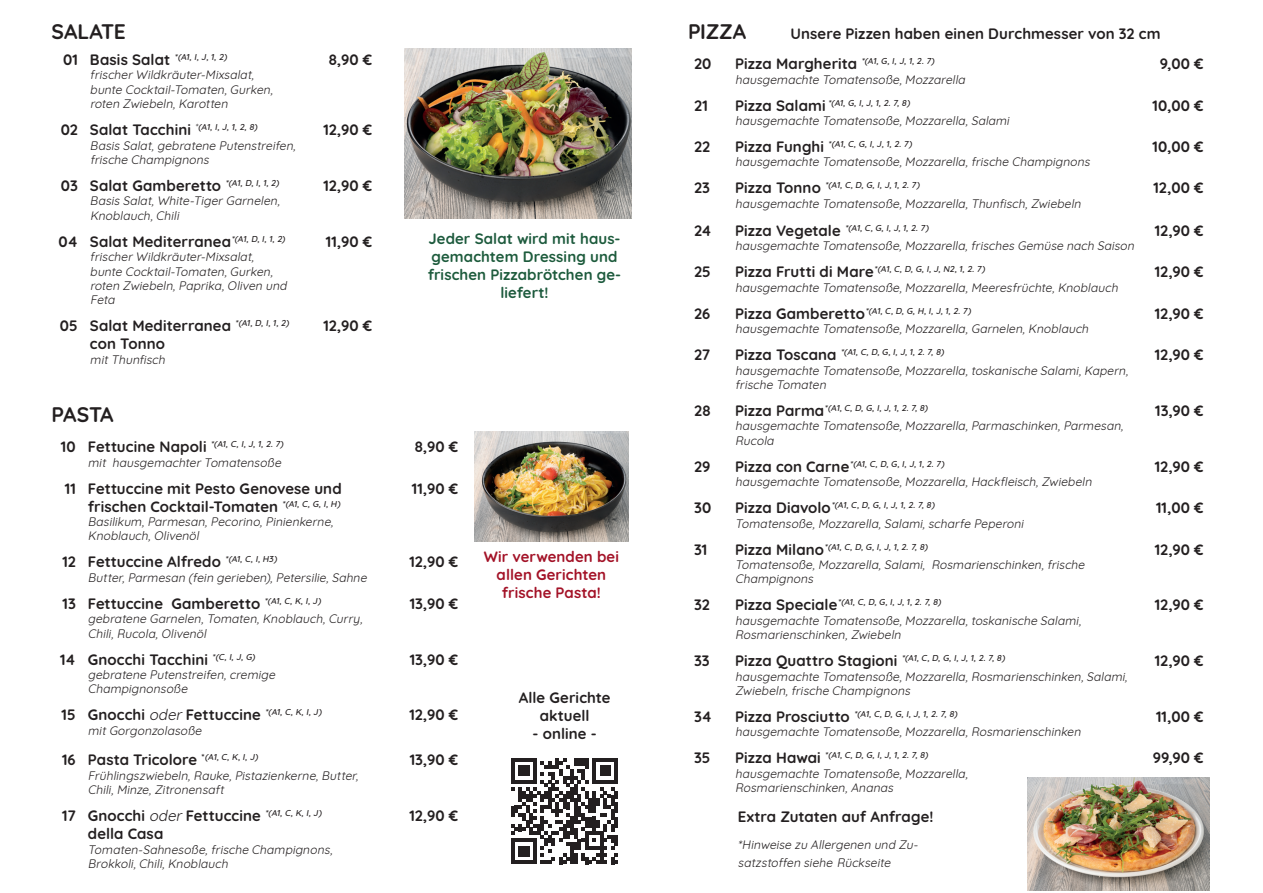
<style>
.page{position:relative;width:1263px;height:893px;background:#fff}
.page>*{position:absolute;margin:0;border:0;box-sizing:border-box;transform-origin:0 0}
.t1{font:700 21px "Quicksand";letter-spacing:-.01em;color:#231f20}
.t2{font:700 15px/18px "Quicksand";letter-spacing:.005em;color:#231f20}
.t3{font:700 15px/18px "Quicksand";letter-spacing:.005em;color:#1d5b3c;text-align:center}
.t4{font:700 15px/18px "Quicksand";letter-spacing:.005em;color:#a31227;text-align:center}
.t5{font:italic 12px/14.4px "Quicksand";color:#231f20}
.t6{font:italic 500 8.7px "Quicksand";color:#231f20}
.s1{font-weight:700;font-style:normal;font-size:15px}
.s2{font-weight:400;font-style:italic}
.s3{color:#1d5a3d}
</style>
<div class="page">
<img style="left:404px;top:49px;width:227px;height:170px">
<img style="left:475px;top:431px;width:153px;height:110px">
<img style="left:1028px;top:777px;width:182px;height:113px">
<svg style="left:511px;top:758px;width:107px;height:106px"></svg>
<h1 class="t1" style="left:52px;top:14px;width:76px">SALATE</h1>
<p class="t2" style="left:790px;top:24px;width:371px">Unsere Pizzen haben einen Durchmesser von 32 cm</p>
<h1 class="t1" style="left:688px;top:14px;width:60px">PIZZA</h1>
<p class="t6" style="left:63px;top:50px;width:167px"><span class="s1">01 Basis Salat</span> *(A1,I,J,1,2)</p>
<p class="t5" style="left:90px;top:67px;width:187px">frischerWildkräuter-Mixsalat, bunte Cocktail-Tomaten,Gurken, roten Zwiebeln,Karotten</p>
<p class="t2" style="left:61px;top:120px;width:200px">02 Salat Tacchini <sup>*</sup><sup>(A1,I,J,1,2,8)</sup></p>
<p class="t5" style="left:90px;top:137px;width:210px">Basis Salat,gebratene Putenstreifen, frische Champignons</p>
<p class="t2" style="left:61px;top:175px;width:222px">03 Salat Gamberetto <sup>*(A1,D,I,1,2)</sup></p>
<p class="t5" style="left:90px;top:193px;width:194px">Basis Salat,White-TigerGarnelen,<br>Knoblauch,Chili</p>
<p class="t2" style="left:58px;top:231px;width:230px">04 Salat Mediterranea<sup>*(A1,D,I,1,2)</sup></p>
<p class="t5" style="left:90px;top:249px;width:201px">frischerWildkräuter-Mixsalat, bunte Cocktail-Tomaten,Gurken, roten Zwiebeln,Paprika,Oliven und<br>Feta</p>
<p class="t2" style="left:90px;top:316px;width:203px;text-indent:-30px">05 Salat Mediterranea <sup>*(A1,D,I,1,2) </sup>con Tonno</p>
<p class="t5" style="left:90px;top:351px;width:79px">mitThunfisch</p>
<h1 class="t1" style="left:52px;top:397px;width:64px">PASTA</h1>
<p class="t2" style="left:61px;top:437px;width:226px">10 Fettucine Napoli <sup>*(A1,C,I,J,1,2.7)</sup></p>
<p class="t5" style="left:88px;top:454px;width:198px">mit hausgemachterTomatensoße</p>
<p class="t2" style="left:328px;top:49px;width:45px">8,90 €</p>
<p class="t2" style="left:323px;top:120px;width:50px">12,90 €</p>
<p class="t2" style="left:323px;top:175px;width:50px">12,90 €</p>
<p class="t2" style="left:326px;top:231px;width:48px">11,90 €</p>
<p class="t2" style="left:323px;top:316px;width:50px">12,90 €</p>
<p class="t2" style="left:65px;top:478px;width:279px;text-align:right">11 Fettuccine mit Pesto Genovese und frischen Cocktail-Tomaten <sup>*(A1,C,G,I,H)</sup></p>
<p class="t5" style="left:88px;top:513px;width:250px">Basilikum,Parmesan,Pecorino,Pinienkerne,<br>Knoblauch,Olivenöl</p>
<p class="t2" style="left:62px;top:552px;width:218px">12 Fettuccine Alfredo <sup>*(A1,C,I,H3)</sup></p>
<p class="t5" style="left:88px;top:569px;width:283px">Butter,Parmesan (fein gerieben),Petersilie,Sahne</p>
<p class="t2" style="left:63px;top:593px;width:262px">13 Fettuccine Gamberetto <sup>*(A1,C,K,I,J)</sup></p>
<p class="t5" style="left:88px;top:611px;width:279px">gebratene Garnelen,Tomaten,Knoblauch,Curry,<br>Chili,Rucola,Olivenöl</p>
<p class="t2" style="left:60px;top:649px;width:199px">14 Gnocchi Tacchini <sup>*(C,I,J,G)</sup></p>
<p class="t5" style="left:88px;top:666px;width:192px">gebratene Putenstreifen,cremige<br>Champignonsoße</p>
<p class="t2" style="left:62px;top:705px;width:264px">15 Gnocchi <span class="s2">oder</span>Fettuccine <sup>*(A1,C,K,I,J)</sup></p>
<p class="t5" style="left:88px;top:722px;width:118px">mitGorgonzolasoße</p>
<p class="t2" style="left:62px;top:750px;width:200px">16 Pasta Tricolore <sup>*</sup><sup>(A1,C,K,I,J)</sup></p>
<p class="t5" style="left:88px;top:767px;width:275px">Frühlingszwiebeln,Rauke,Pistazienkerne,Butter,<br>Chili,Minze,Zitronensaft</p>
<p class="t2" style="left:88px;top:806px;width:237px;text-indent:-26px">17 Gnocchi <span class="s2">oder</span>Fettuccine <sup>*(A1,C,K,I,J) </sup>della Casa</p>
<p class="t5" style="left:88px;top:841px;width:249px">Tomaten-Sahnesoße,frische Champignons,<br>Brokkoli,Chili,Knoblauch</p>
<p class="t3" style="left:428px;top:229px;width:195px"><span class="s3">Jeder Salat wird mit</span> haus&shy;gemachtem Dressing und frischen Pizzabrötche<span class="s3">n ge&shy;liefert!</span></p>
<p class="t2" style="left:414px;top:437px;width:45px">8,90 €</p>
<p class="t2" style="left:412px;top:478px;width:48px">11,90 €</p>
<p class="t2" style="left:409px;top:552px;width:50px">12,90 €</p>
<p class="t2" style="left:410px;top:593px;width:50px">13,90 €</p>
<p class="t2" style="left:410px;top:649px;width:50px">13,90 €</p>
<p class="t2" style="left:409px;top:705px;width:50px">12,90 €</p>
<p class="t2" style="left:410px;top:750px;width:50px">13,90 €</p>
<p class="t2" style="left:409px;top:806px;width:50px">12,90 €</p>
<p class="t4" style="left:484px;top:547px;width:137px">Wir verwenden bei allen Gerichten frische Pasta!</p>
<p class="t2" style="left:519px;top:687px;width:93px;text-align:center">Alle Gerichte aktuell</p>
<p class="t2" style="left:533px;top:723px;width:66px">- online -</p>
<p class="t2" style="left:694px;top:54px;width:19px">20</p>
<p class="t6" style="left:735px;top:54px;width:203px"><span class="s1">Pizza Margherita</span> *(A1,G,I,J,1,2.7)</p>
<p class="t5" style="left:735px;top:71px;width:234px">hausgemachte Tomatensoße,Mozzarella</p>
<p class="t2" style="left:1160px;top:54px;width:45px">9,00 €</p>
<p class="t2" style="left:694px;top:95px;width:15px">21</p>
<p class="t6" style="left:735px;top:96px;width:178px"><span class="s1">P i z z a S a l a m i</span> *(A1,G,I,J,1,2.7,8)</p>
<p class="t5" style="left:735px;top:112px;width:278px">hausgemachte Tomatensoße,Mozzarella,Salami</p>
<p class="t2" style="left:1152px;top:95px;width:53px">10,00 €</p>
<p class="t2" style="left:694px;top:136px;width:18px">22</p>
<p class="t6" style="left:735px;top:137px;width:180px"><span class="s1">P i z z a F u n g h i</span> *(A1,C,G,I,J,1,2.7)</p>
<p class="t5" style="left:735px;top:154px;width:359px">hausgemachte Tomatensoße,Mozzarella,frische Champignons</p>
<p class="t2" style="left:1152px;top:136px;width:53px">10,00 €</p>
<p class="t2" style="left:694px;top:178px;width:18px">23</p>
<p class="t6" style="left:735px;top:178px;width:188px"><span class="s1">P i z z a To n n o</span> *(A1,C,D,G,I,J,1,2.7)</p>
<p class="t5" style="left:735px;top:195px;width:350px">hausgemachte Tomatensoße,Mozzarella,Thunfisch,Zwiebeln</p>
<p class="t2" style="left:1153px;top:178px;width:52px">12,00 €</p>
<p class="t2" style="left:694px;top:220px;width:19px">24</p>
<p class="t6" style="left:735px;top:221px;width:197px"><span class="s1">Pizza Vegetale</span> *(A1,C,G,I,J,1,2.7)</p>
<p class="t5" style="left:735px;top:238px;width:403px">hausgemachte Tomatensoße,Mozzarella,frisches Gemüse nach Saison</p>
<p class="t2" style="left:1155px;top:220px;width:50px">12,90 €</p>
<p class="t2" style="left:694px;top:262px;width:18px">25</p>
<p class="t6" style="left:735px;top:262px;width:253px"><span class="s1">Pizza Frutti di Mare</span> *(A1,C,D,G,I,J,N2,1,2.7)</p>
<p class="t5" style="left:735px;top:279px;width:387px">hausgemachte Tomatensoße,Mozzarella,Meeresfrüchte,Knoblauch</p>
<p class="t2" style="left:1155px;top:262px;width:50px">12,90 €</p>
<p class="t2" style="left:694px;top:303px;width:18px">26</p>
<p class="t6" style="left:735px;top:304px;width:239px"><span class="s1">Pizza Gamberetto</span>*(A1,C,D,G,H,I,J,1,2.7)</p>
<p class="t5" style="left:735px;top:320px;width:358px">hausgemachte Tomatensoße,Mozzarella,Garnelen,Knoblauch</p>
<p class="t2" style="left:1155px;top:303px;width:50px">12,90 €</p>
<p class="t2" style="left:694px;top:345px;width:18px">27</p>
<p class="t6" style="left:735px;top:345px;width:213px"><span class="s1">P i z z a To s c a n a</span> *(A1,C,D,G,I,J,1,2.7,8)</p>
<p class="t5" style="left:735px;top:362px;width:397px">hausgemachte Tomatensoße,Mozzarella,toskanische Salami,Kapern, frische Tomaten</p>
<p class="t2" style="left:1155px;top:345px;width:50px">12,90 €</p>
<p class="t2" style="left:694px;top:400px;width:18px">28</p>
<p class="t6" style="left:735px;top:401px;width:196px"><span class="s1">P i z z a P a r m a</span> *(A1,C,D,G,I,J,1,2.7,8)</p>
<p class="t5" style="left:735px;top:418px;width:392px">hausgemachte Tomatensoße,Mozzarella,Parmaschinken,Parmesan,<br>Rucola</p>
<p class="t2" style="left:1155px;top:400px;width:50px">13,90 €</p>
<p class="t2" style="left:694px;top:456px;width:18px">29</p>
<p class="t6" style="left:735px;top:457px;width:213px"><span class="s1">P i z z a c o n C a r n e</span> *(A1,C,D,G,I,J,1,2.7)</p>
<p class="t5" style="left:735px;top:473px;width:361px">hausgemachte Tomatensoße,Mozzarella,Hackfleisch,Zwiebeln</p>
<p class="t2" style="left:1155px;top:456px;width:50px">12,90 €</p>
<p class="t2" style="left:694px;top:498px;width:19px">30</p>
<p class="t6" style="left:735px;top:498px;width:203px"><span class="s1">P i z z a D i a v o l o</span> *(A1,C,D,G,I,J,1,2.7,8)</p>
<p class="t5" style="left:735px;top:515px;width:293px">Tomatensoße,Mozzarella,Salami,scharfe Peperoni</p>
<p class="t2" style="left:1156px;top:498px;width:49px">11,00 €</p>
<p class="t2" style="left:694px;top:539px;width:15px">31</p>
<p class="t6" style="left:735px;top:539px;width:196px"><span class="s1">P i z z a M i l a n o</span> *(A1,C,D,G,I,J,1,2.7,8)</p>
<p class="t5" style="left:735px;top:556px;width:354px">Tomatensoße,Mozzarella,Salami, Rosmarienschinken,frische<br>Champignons</p>
<p class="t2" style="left:1155px;top:539px;width:50px">12,90 €</p>
<p class="t2" style="left:694px;top:595px;width:17px">32</p>
<p class="t6" style="left:735px;top:595px;width:210px"><span class="s1">P i z z a S p e c i a l e</span> *(A1,C,D,G,I,J,1,2.7,8)</p>
<p class="t5" style="left:735px;top:612px;width:350px">hausgemachte Tomatensoße,Mozzarella,toskanische Salami,<br>Rosmarienschinken,Zwiebeln</p>
<p class="t2" style="left:1155px;top:595px;width:50px">12,90 €</p>
<p class="t2" style="left:694px;top:651px;width:17px">33</p>
<p class="t6" style="left:735px;top:651px;width:273px"><span class="s1">Pizza Quattro Stagioni</span> *(A1,C,D,G,I,J,1,2.7,8)</p>
<p class="t5" style="left:735px;top:668px;width:396px">hausgemachte Tomatensoße,Mozzarella,Rosmarienschinken,Salami,<br>Zwiebeln,frische Champignons</p>
<p class="t2" style="left:1155px;top:651px;width:50px">12,90 €</p>
<p class="t2" style="left:694px;top:706px;width:20px">34</p>
<p class="t6" style="left:735px;top:707px;width:226px"><span class="s1">Pizza Prosciutto</span> *(A1,C,D,G,I,J,1,2.7,8)</p>
<p class="t5" style="left:735px;top:724px;width:350px">hausgemachte Tomatensoße,Mozzarella,Rosmarienschinken</p>
<p class="t2" style="left:1156px;top:706px;width:49px">11,00 €</p>
<p class="t2" style="left:694px;top:748px;width:18px">35</p>
<p class="t6" style="left:735px;top:748px;width:197px"><span class="s1">P i z z a H a w a i</span> *(A1,C,D,G,I,J,1,2.7,8)</p>
<p class="t5" style="left:735px;top:765px;width:237px">hausgemachte Tomatensoße,Mozzarella,<br>Rosmarienschinken,Ananas</p>
<p class="t2" style="left:1153px;top:748px;width:53px">99,90 €</p>
<p class="t2" style="left:738px;top:806px;width:197px">Extra Zutaten auf Anfrage!</p>
<p class="t5" style="left:738px;top:834px;width:184px;line-height:18px">*Hinweise zu Allergenen und Zu&shy;satzstoffen siehe Rückseite</p>
</div>
